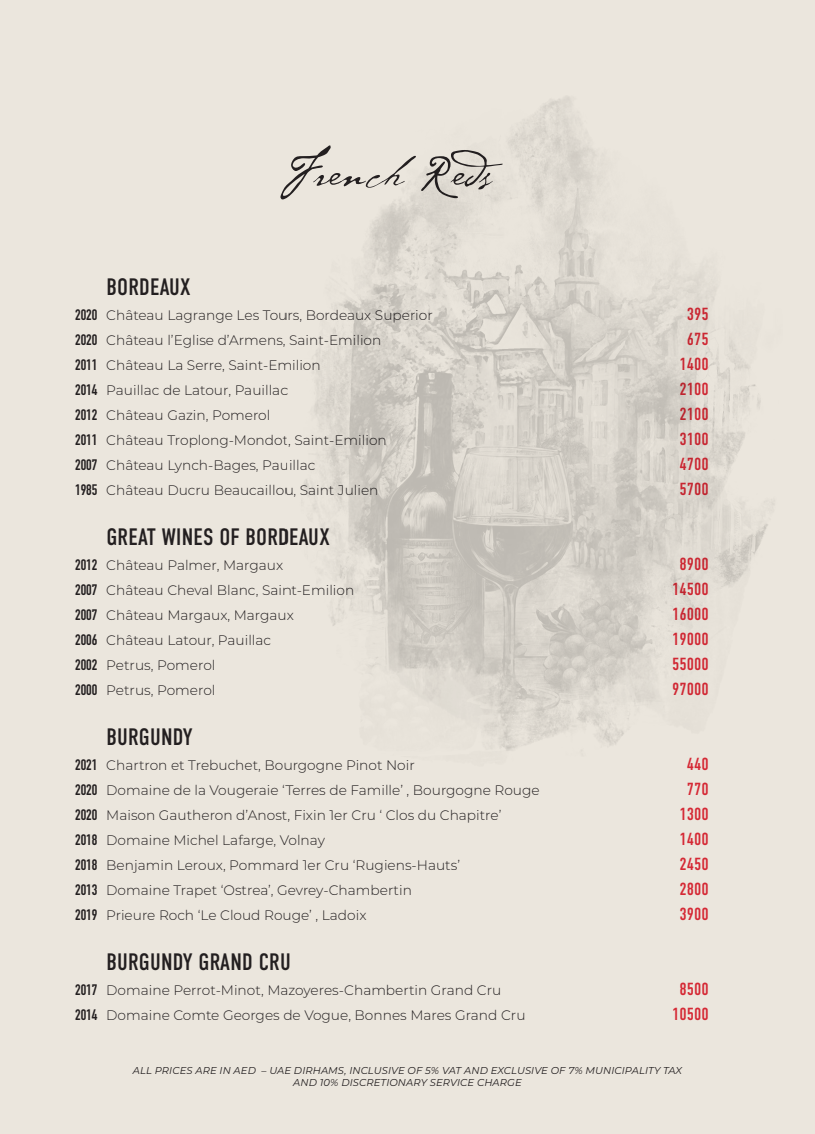
<style>
.page{position:relative;width:815px;height:1134px;background:#ebe6dd}
.page>*{position:absolute;margin:0;border:0;box-sizing:border-box;transform-origin:0 0}
.t1{font:50px "P22 Cezanne Pro";color:#231f20}
.t2{font:23.75px "DIN Condensed";letter-spacing:.01em;color:#231f20}
.t3{font:17.5px/25px "DIN Condensed";color:#d52935;text-align:center}
.t4{font:700 15px/25px "DIN Condensed";color:#231f20;text-align:justify}
.t5{font:300 13.75px/25px "Montserrat";color:#231f20}
.t6{font:italic 10px/12px "Montserrat";letter-spacing:.01em;color:#231f20;text-align:center}
</style>
<div class="page">
<img style="left:303px;top:96px;width:471px;height:655px">
<h1 class="t1" style="left:280px;top:138px;width:238px">French Reds</h1>
<p class="t4" style="left:75px;top:302px;width:24px">2020<br>2020<br>2011<br>2014<br>2012<br>2011<br>2007<br>1985</p>
<p class="t4" style="left:75px;top:552px;width:24px">2012<br>2007<br>2007<br>2006<br>2002<br>2000</p>
<p class="t4" style="left:75px;top:752px;width:24px">2021<br>2020<br>2020<br>2018<br>2018<br>2013<br>2019</p>
<p class="t4" style="left:75px;top:977px;width:24px">2017<br>2014</p>
<h2 class="t2" style="left:106px;top:274px;width:86px">BORDEAUX</h2>
<p class="t5" style="left:106px;top:302px;width:328px">Château Lagrange Les Tours, Bordeaux Superior Château l’Eglise d’Armens, Saint-Emilion Château La Serre, Saint-Emilion<br>Pauillac de Latour, Pauillac<br>Château Gazin, Pomerol<br>Château Troplong-Mondot, Saint-Emilion Château Lynch-Bages, Pauillac<br>Château Ducru Beaucaillou, Saint Julien</p>
<h2 class="t2" style="left:106px;top:524px;width:225px">GREAT WINES OF BORDEAUX</h2>
<p class="t5" style="left:106px;top:552px;width:250px">Château Palmer, Margaux<br>Château Cheval Blanc, Saint-Emilion<br>Château Margaux, Margaux<br>Château Latour, Pauillac<br>Petrus, Pomerol<br>Petrus, Pomerol</p>
<h2 class="t2" style="left:106px;top:724px;width:88px">BURGUNDY</h2>
<p class="t5" style="left:106px;top:752px;width:435px">Chartron et Trebuchet, Bourgogne Pinot Noir<br>Domaine de la Vougeraie ‘Terres de Famille’ , Bourgogne Rouge Maison Gautheron d’Anost, Fixin 1er Cru ‘ Clos du Chapitre’ Domaine Michel Lafarge, Volnay<br>Benjamin Leroux, Pommard 1er Cru ‘Rugiens-Hauts’<br>Domaine Trapet ‘Ostrea’, Gevrey-Chambertin<br>Prieure Roch ‘Le Cloud Rouge’ , Ladoix</p>
<h2 class="t2" style="left:106px;top:949px;width:186px">BURGUNDY GRAND CRU</h2>
<p class="t5" style="left:106px;top:977px;width:421px">Domaine Perrot-Minot, Mazoyeres-Chambertin Grand Cru<br>Domaine Comte Georges de Vogue, Bonnes Mares Grand Cru</p>
<p class="t3" style="left:679px;top:302px;width:31px">395<br>675<br>1400<br>2100<br>2100<br>3100<br>4700<br>5700</p>
<p class="t3" style="left:672px;top:552px;width:38px">8900<br>14500<br>16000<br>19000<br>55000<br>97000</p>
<p class="t3" style="left:679px;top:752px;width:31px">440<br>770<br>1300<br>1400<br>2450<br>2800<br>3900</p>
<p class="t3" style="left:672px;top:977px;width:38px">8500<br>10500</p>
<p class="t6" style="left:133px;top:1064px;width:551px">ALL PRICES ARE IN AED – UAE DIRHAMS, INCLUSIVE OF 5% VAT AND EXCLUSIVE OF 7% MUNICIPALITY TAX<br>AND 10% DISCRETIONARY SERVICE CHARGE</p>
</div>
